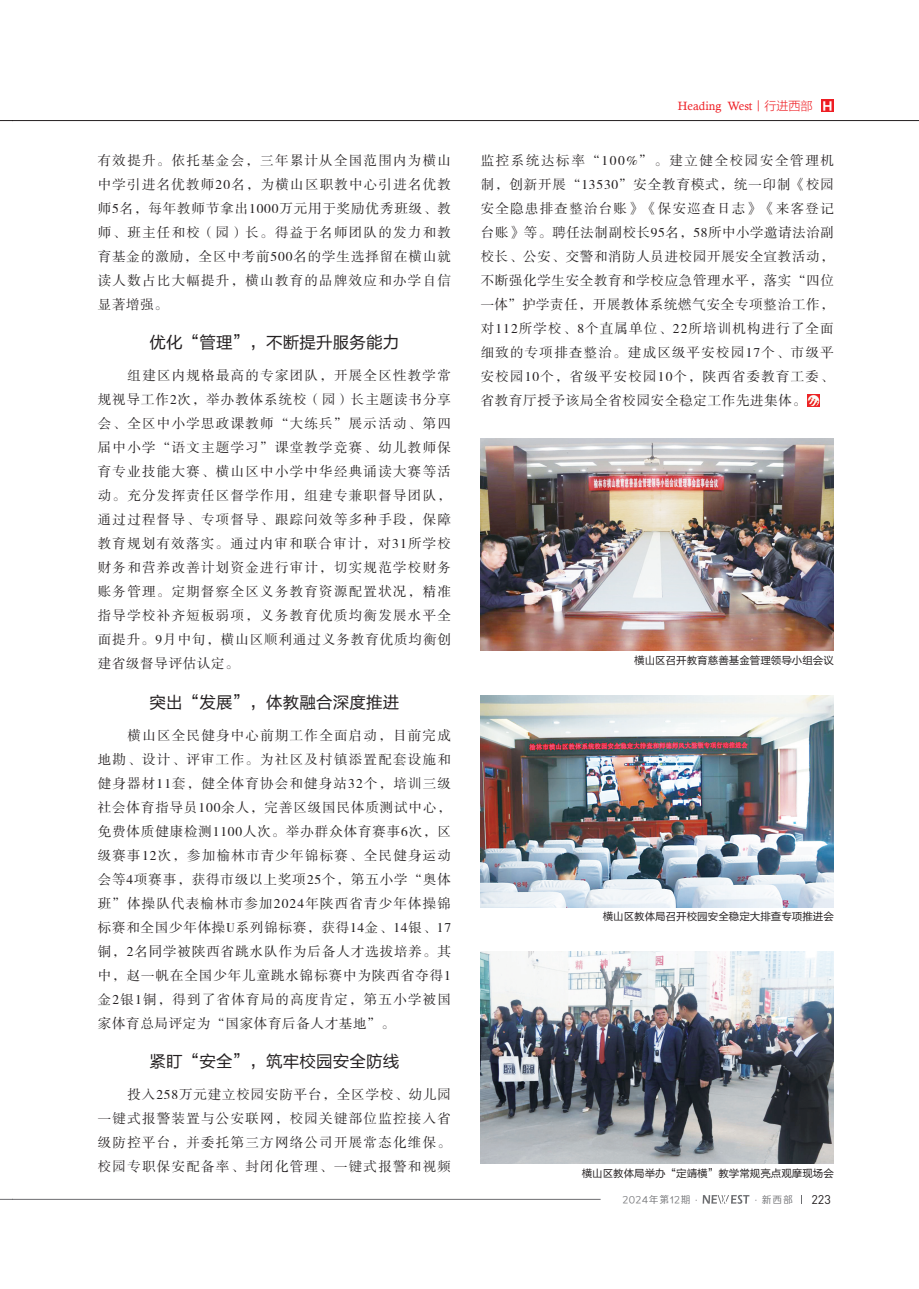
<style>
.page{position:relative;width:919px;height:1289px;background:#fff}
.page>*{position:absolute;margin:0;border:0;box-sizing:border-box;transform-origin:0 0}
.t1{font:16.5px "FZLTHK GBK1 0";letter-spacing:.01em;color:#231f20}
.t2{font:13.5px/24px "FZSSK GBK1 0";letter-spacing:.085em;color:#231f20;text-align:justify}
.t3{font:12.45px "DIN";color:#231f20}
.t4{font:12px "Calisto";color:#ee1d23}
.t5{font:10.5px "FZLTHK GBK1 0";color:#231f20}
.t6{font:9.75px "Loong Flash Sans GB Regular";letter-spacing:.1em;color:#6c6d70}
.s1{font-family:"FZLTXHK GBK1 0"}
.s2{font-family:"FZLTDHK GBK1 0";font-size:11.4px;color:#fff}
</style>
<div class="page">
<svg style="left:0;top:1199px;width:13px;height:1px"></svg>
<svg style="left:0;top:120px;width:13px;height:1px"></svg>
<hr style="left:13px;top:1199px;width:587px;height:1px;background:#6c6d70">
<svg style="left:702px;top:1195px;width:47px;height:8px"></svg>
<hr style="left:13px;top:120px;width:905px;height:1px;background:#231f20">
<div style="left:821px;top:99px;width:12px;height:13px;background:#ee1d23"></div>
<svg style="left:807px;top:394px;width:12px;height:13px"></svg>
<img style="left:480px;top:438px;width:353px;height:212px">
<img style="left:480px;top:695px;width:353px;height:212px">
<img style="left:480px;top:951px;width:353px;height:212px">
<p class="t2" style="left:98px;top:149px;width:354px">有效提升。依托基金会，三年累计从全国范围内为横山中学引进名优教师20名，为横山区职教中心引进名优教师5名，每年教师节拿出1000万元用于奖励优秀班级、教师、班主任和校（园）长。得益于名师团队的发力和教育基金的激励，全区中考前500名的学生选择留在横山就读人数占比大幅提升，横山教育的品牌效应和办学自信显著增强。</p>
<p class="t1" style="left:149px;top:333px;width:251px">优化“管理”，不断提升服务能力</p>
<p class="t2" style="left:98px;top:364px;width:354px;text-indent:30px">组建区内规格最高的专家团队，开展全区性教学常规视导工作2次，举办教体系统校（园）长主题读书分享会、全区中小学思政课教师“大练兵”展示活动、第四届中小学“语文主题学习”课堂教学竞赛、幼儿教师保育专业技能大赛、横山区中小学中华经典诵读大赛等活动。充分发挥责任区督学作用，组建专兼职督导团队，通过过程督导、专项督导、跟踪问效等多种手段，保障教育规划有效落实。通过内审和联合审计，对31所学校财务和营养改善计划资金进行审计，切实规范学校财务账务管理。定期督察全区义务教育资源配置状况，精准指导学校补齐短板弱项，义务教育优质均衡发展水平全面提升。9月中旬，横山区顺利通过义务教育优质均衡创建省级督导评估认定。</p>
<p class="t1" style="left:149px;top:693px;width:251px">突出“发展”，体教融合深度推进</p>
<p class="t2" style="left:98px;top:724px;width:355px;text-indent:30px">横山区全民健身中心前期工作全面启动，目前完成地勘、设计、评审工作。为社区及村镇添置配套设施和健身器材11套，健全体育协会和健身站32个，培训三级社会体育指导员100余人，完善区级国民体质测试中心，免费体质健康检测1100人次。举办群众体育赛事6次，区级赛事12次，参加榆林市青少年锦标赛、全民健身运动会等4项赛事，获得市级以上奖项25个，第五小学“奥体班”体操队代表榆林市参加2024年陕西省青少年体操锦标赛和全国少年体操U系列锦标赛，获得14金、14银、17铜，2名同学被陕西省跳水队作为后备人才选拔培养。其中，赵一帆在全国少年儿童跳水锦标赛中为陕西省夺得1金2银1铜，得到了省体育局的高度肯定，第五小学被国家体育总局评定为“国家体育后备人才基地”。</p>
<p class="t1" style="left:149px;top:1052px;width:251px">紧盯“安全”，筑牢校园安全防线</p>
<p class="t2" style="left:98px;top:1083px;width:354px;text-indent:30px">投入258万元建立校园安防平台，全区学校、幼儿园一键式报警装置与公安联网，校园关键部位监控接入省级防控平台，并委托第三方网络公司开展常态化维保。校园专职保安配备率、封闭化管理、一键式报警和视频</p>
<p class="t4" style="left:678px;top:99px;width:157px">Heading West<span class="s1">丨行进西部</span> <span class="s2">Ｈ</span></p>
<p class="t2" style="left:480px;top:149px;width:355px">监控系统达标率“100%”。建立健全校园安全管理机制，创新开展“13530”安全教育模式，统一印制《校园安全隐患排查整治台账》《保安巡查日志》《来客登记台账》等。聘任法制副校长95名，58所中小学邀请法治副校长、公安、交警和消防人员进校园开展安全宣教活动，不断强化学生安全教育和学校应急管理水平，落实“四位一体”护学责任，开展教体系统燃气安全专项整治工作，对112所学校、8个直属单位、22所培训机构进行了全面细致的专项排查整治。建成区级平安校园17个、市级平安校园10个，省级平安校园10个，陕西省委教育工委、省教育厅授予该局全省校园安全稳定工作先进集体。</p>
<p class="t5" style="left:634px;top:654px;width:201px">横山区召开教育慈善基金管理领导小组会议</p>
<p class="t5" style="left:602px;top:911px;width:232px">横山区教体局召开校园安全稳定大排查专项推进会</p>
<p class="t5" style="left:581px;top:1167px;width:253px">横山区教体局举办“定靖横”教学常规亮点观摩现场会</p>
<p class="t6" style="left:622px;top:1194px;width:171px">2024年第12期·　　　　 ·新西部</p>
<p class="t3" style="left:811px;top:1191px;width:21px">223</p>
</div>
